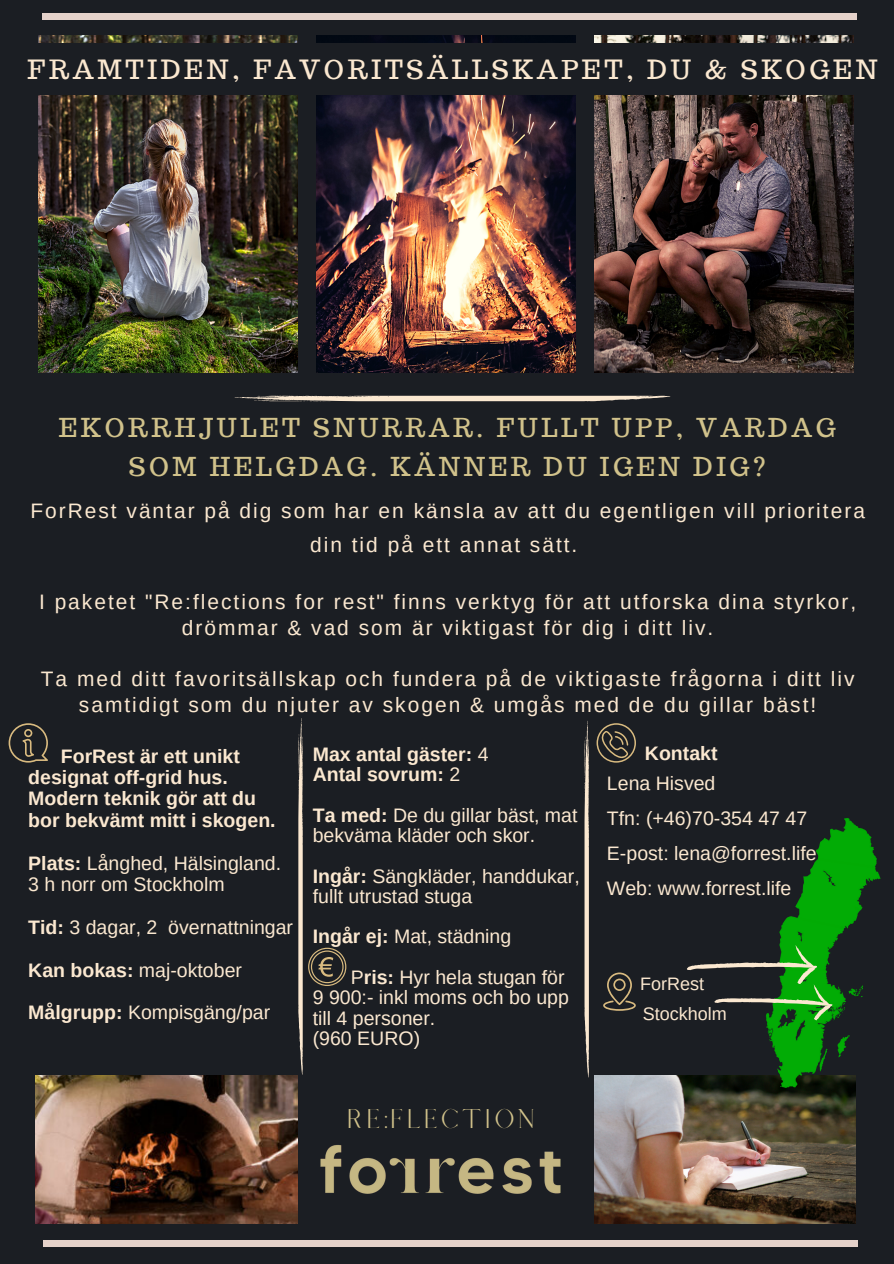
<style>
.page{position:relative;width:894px;height:1264px;background:#fff}
.page>*{position:absolute;margin:0;border:0;box-sizing:border-box;transform-origin:0 0}
.t1{font:25.95px "Trocchi";letter-spacing:.14em;color:#fbe8d0}
.t2{font:25.5px/39.5px "Trocchi";letter-spacing:.14em;color:#d1c28b;text-align:center}
.t3{font:24.45px "Afrah";letter-spacing:.14em;color:#d1c28b}
.t4{font:20.85px/26px "Arimo";letter-spacing:.095em;color:#fbe8d0;text-align:center}
.t5{font:19.5px/20.2px "Arimo";color:#fbe8d0}
.t6{font:700 19.5px/21.5px "Arimo";color:#fbe8d0}
.t7{font:18px "Arimo";color:#fbe8d0}
.s1{font-weight:700}
.s2{font-weight:400}
</style>
<div class="page">
<div style="left:0;top:0;width:893px;height:1263px;background:#1b1e23"></div>
<div style="left:43px;top:1239px;width:814px;height:7px;background:#e5d2ca"></div>
<img style="left:38px;top:36px;width:259px;height:336px">
<img style="left:317px;top:36px;width:259px;height:336px">
<img style="left:594px;top:36px;width:258px;height:336px">
<div style="left:42px;top:14px;width:814px;height:6px;background:#e5d2ca"></div>
<img style="left:36px;top:1075px;width:261px;height:148px">
<img style="left:320px;top:1145px;width:241px;height:49px">
<img style="left:594px;top:1075px;width:261px;height:148px">
<svg style="left:9px;top:723px;width:39px;height:39px"></svg>
<img style="left:764px;top:818px;width:117px;height:271px">
<svg style="left:687px;top:944px;width:146px;height:76px"></svg>
<svg style="left:603px;top:972px;width:32px;height:38px"></svg>
<svg style="left:596px;top:723px;width:39px;height:39px"></svg>
<svg style="left:298px;top:718px;width:48px;height:356px"></svg>
<svg style="left:584px;top:720px;width:5px;height:357px;background:#bdb0a0"></svg>
<div style="left:22px;top:43px;width:842px;height:52px;background:#1b1e23"></div>
<svg style="left:234px;top:396px;width:436px;height:6px;background:#bdb0a0"></svg>
<p class="t1" style="left:28px;top:53px;width:851px">FRAMTIDEN, FAVORITSÄLLSKAPET, DU &amp; SKOGEN</p>
<p class="t2" style="left:59px;top:407px;width:778px">EKORRHJULET SNURRAR. FULLT UPP, VARDAG<br>SOM HELGDAG. KÄNNER DU IGEN DIG?</p>
<p class="t4" style="left:30px;top:494px;width:835px;line-height:33.8px">ForRest väntar på dig som har en känsla av att du egentligen vill prioritera din tid på ett annat sätt.</p>
<p class="t4" style="left:39px;top:588px;width:818px">I paketet "Re:flections for rest" finns verktyg för att utforska dina styrkor, drömmar &amp; vad som är viktigast för dig i ditt liv.</p>
<p class="t4" style="left:41px;top:666px;width:814px">Ta med ditt favoritsällskap och fundera på de viktigaste frågorna i ditt liv samtidigt som du njuter av skogen &amp; umgås med de du gillar bäst!</p>
<p class="t6" style="left:28px;top:745px;width:229px;text-indent:33px">ForRest är ett unikt designat off-grid hus.<br>Modern teknik gör att du</p>
<p class="t6" style="left:28px;top:809px;width:249px">bor bekvämt mitt i skogen.</p>
<p class="t5" style="left:28px;top:852px;width:254px"><span class="s1">Plats:</span> Långhed, Hälsingland.</p>
<p class="t5" style="left:28px;top:874px;width:198px">3 h norr om Stockholm</p>
<p class="t5" style="left:28px;top:916px;width:266px"><span class="s1">Tid:</span> 3 dagar, 2 övernattningar</p>
<p class="t5" style="left:28px;top:959px;width:215px"><span class="s1">Kan bokas:</span> maj-oktober</p>
<p class="t5" style="left:28px;top:1002px;width:243px"><span class="s1">Målgrupp:</span> Kompisgäng/par</p>
<p class="t6" style="left:644px;top:742px;width:74px">Kontakt</p>
<p class="t5" style="left:606px;top:773px;width:110px">Lena Hisved</p>
<p class="t5" style="left:606px;top:808px;width:202px">Tfn: (+46)70-354 47 47</p>
<p class="t5" style="left:606px;top:843px;width:211px">E-post: lena@forrest.life</p>
<p class="t5" style="left:606px;top:878px;width:186px">Web: www.forrest.life</p>
<p class="t6" style="left:313px;top:743px;width:177px">Max antal gäster: <span class="s2">4</span></p>
<p class="t6" style="left:313px;top:763px;width:149px">Antal sovrum: <span class="s2">2</span></p>
<p class="t5" style="left:313px;top:805px;width:266px"><span class="s1">Ta med:</span> De du gillar bäst, mat bekväma kläder och skor.</p>
<p class="t5" style="left:313px;top:865px;width:268px"><span class="s1">Ingår:</span> Sängkläder, handdukar, fullt utrustad stuga</p>
<p class="t5" style="left:313px;top:926px;width:200px"><span class="s1">Ingår ej:</span> Mat, städning</p>
<p class="t5" style="left:313px;top:967px;width:257px;text-indent:38px">P<span class="s1">ris:</span> Hyr hela stugan för<br>9 900:- inkl moms och bo upp till 4 personer.</p>
<p class="t5" style="left:313px;top:1027px;width:109px">(960 EURO)</p>
<p class="t7" style="left:640px;top:973px;width:66px">ForRest</p>
<p class="t7" style="left:642px;top:1003px;width:86px">Stockholm</p>
<p class="t3" style="left:346px;top:1103px;width:190px">RE:FLECTION</p>
</div>
